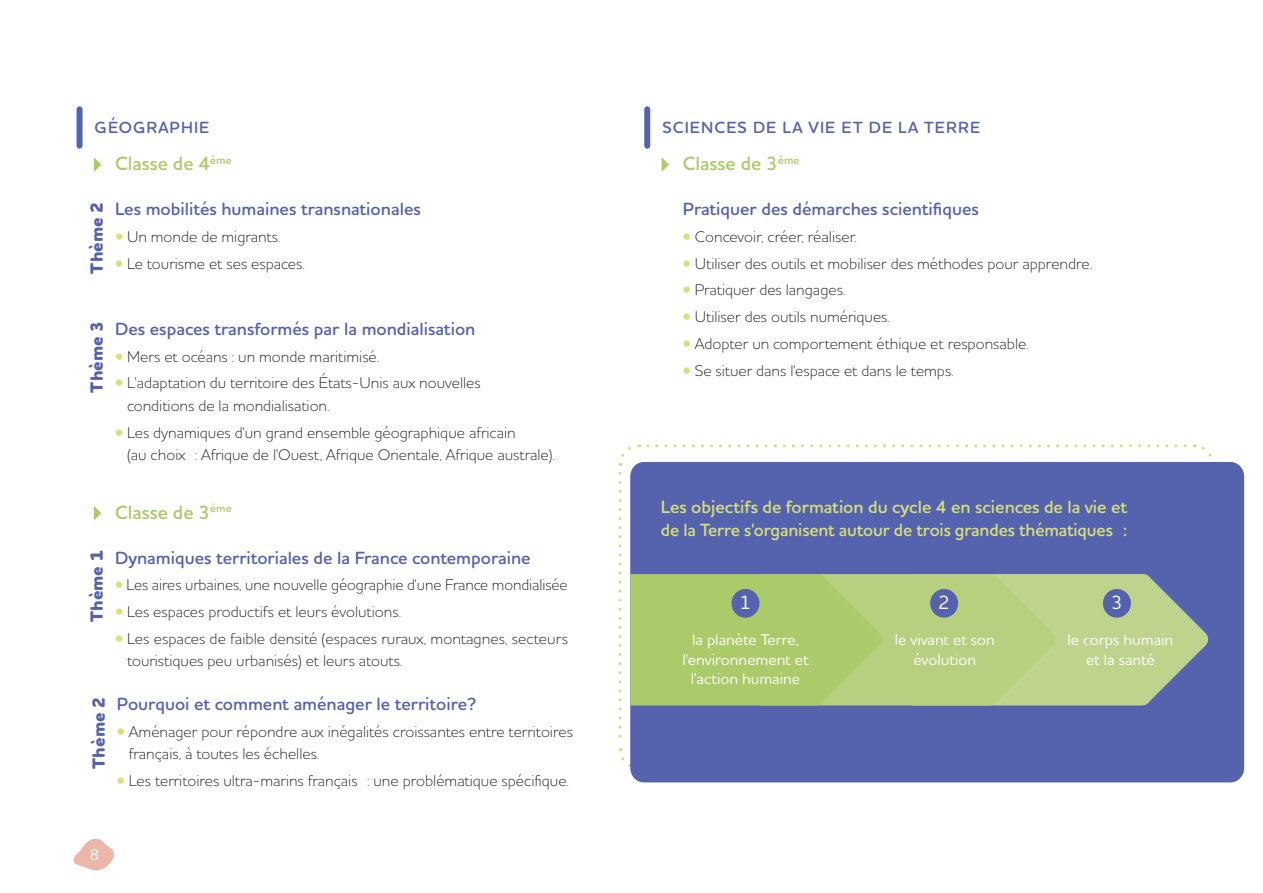
<style>
.page{position:relative;width:1263px;height:893px;background:#fff}
.page>*{position:absolute;margin:0;border:0;box-sizing:border-box;transform-origin:0 0}
.t1{font:600 19.5px "Houschka Rounded";color:#abca6a}
.t2{font:500 19.5px "Houschka Rounded";color:#fff}
.t3{font:600 18px "Houschka Rounded";color:#5563ae}
.t4{font:600 18px/22.5px "Houschka Rounded";letter-spacing:-.005em;color:#d6df78}
.t5{font:800 18px "Houschka Rounded";color:#5563ae}
.t6{font:600 16.5px "Houschka Rounded";letter-spacing:.065em;color:#5563ae}
.t7{font:300 15.75px/22.5px "Houschka Rounded";color:#231f20}
.t8{font:500 15.75px/19.5px "Houschka Rounded";color:#fff;text-align:center}
.s1{color:#d6df78}
</style>
<div class="page">
<svg style="left:74px;top:838px;width:40px;height:32px"></svg>
<div style="left:630px;top:462px;width:614px;height:320px;background:#5563ae;border-radius:14px"></div>
<div style="left:77px;top:109px;width:6px;height:37px;background:#5563ae"></div>
<div style="left:644px;top:109px;width:6px;height:37px;background:#5563ae"></div>
<svg style="left:94px;top:158px;width:7px;height:14px"></svg>
<svg style="left:661px;top:158px;width:8px;height:14px"></svg>
<svg style="left:94px;top:506px;width:7px;height:14px"></svg>
<svg style="left:618px;top:444px;width:594px;height:327px"></svg>
<div style="left:731px;top:589px;width:28px;height:29px;background:#5563ae;border-radius:50%"></div>
<p class="t6" style="left:95px;top:117px;width:116px">GÉOGRAPHIE</p>
<p class="t6" style="left:662px;top:117px;width:319px">SCIENCES DE LA VIE ET DE LA TERRE</p>
<p class="t5" style="left:85px;top:273px;width:73px;rotate:-90deg">Thème 2</p>
<p class="t5" style="left:85px;top:393px;width:73px;rotate:-90deg">Thème 3</p>
<p class="t1" style="left:115px;top:151px;width:118px">Classe de 4<sup>ème</sup></p>
<p class="t1" style="left:683px;top:151px;width:118px">Classe de 3<sup>ème</sup></p>
<p class="t3" style="left:115px;top:197px;width:307px">Les mobilités humaines transnationales</p>
<p class="t7" style="left:115px;top:225px;width:167px"><span class="s1">•</span> Un monde de migrants.</p>
<p class="t7" style="left:115px;top:251px;width:191px"><span class="s1">•</span> Le tourisme et ses espaces.</p>
<p class="t3" style="left:115px;top:317px;width:362px">Des espaces transformés par la mondialisation</p>
<p class="t7" style="left:115px;top:344px;width:266px"><span class="s1">•</span> Mers et océans : un monde maritimisé.</p>
<p class="t7" style="left:127px;top:371px;width:355px;text-indent:-12px"><span class="s1">•</span> L'adaptation du territoire des États-Unis aux nouvelles conditions de la mondialisation.</p>
<p class="t7" style="left:127px;top:421px;width:429px;text-indent:-12px"><span class="s1">•</span> Les dynamiques d'un grand ensemble géographique africain<br>(au choix : Afrique de l'Ouest, Afrique Orientale, Afrique australe).</p>
<p class="t3" style="left:683px;top:197px;width:298px">Pratiquer des démarches scientifiques</p>
<p class="t7" style="left:683px;top:225px;width:175px"><span class="s1">•</span> Concevoir, créer, réaliser.</p>
<p class="t7" style="left:683px;top:251px;width:411px"><span class="s1">•</span> Utiliser des outils et mobiliser des méthodes pour apprendre.</p>
<p class="t7" style="left:683px;top:278px;width:164px"><span class="s1">•</span> Pratiquer des langages.</p>
<p class="t7" style="left:683px;top:305px;width:209px"><span class="s1">•</span> Utiliser des outils numériques.</p>
<p class="t7" style="left:683px;top:332px;width:347px"><span class="s1">•</span> Adopter un comportement éthique et responsable.</p>
<p class="t7" style="left:683px;top:358px;width:272px"><span class="s1">•</span> Se situer dans l'espace et dans le temps.</p>
<p class="t1" style="left:115px;top:499px;width:118px">Classe de 3<sup>ème</sup></p>
<p class="t5" style="left:85px;top:622px;width:73px;rotate:-90deg">Thème 1</p>
<p class="t5" style="left:87px;top:769px;width:73px;rotate:-90deg">Thème 2</p>
<p class="t3" style="left:115px;top:546px;width:417px">Dynamiques territoriales de la France contemporaine</p>
<p class="t7" style="left:115px;top:573px;width:454px"><span class="s1">•</span> Les aires urbaines, une nouvelle géographie d'une France mondialisée</p>
<p class="t7" style="left:115px;top:600px;width:287px"><span class="s1">•</span> Les espaces productifs et leurs évolutions.</p>
<p class="t7" style="left:127px;top:627px;width:442px;text-indent:-12px"><span class="s1">•</span> Les espaces de faible densité (espaces ruraux, montagnes, secteurs touristiques peu urbanisés) et leurs atouts.</p>
<p class="t3" style="left:117px;top:692px;width:361px">Pourquoi et comment aménager le territoire?</p>
<p class="t7" style="left:129px;top:720px;width:445px;text-indent:-12px"><span class="s1">•</span> Aménager pour répondre aux inégalités croissantes entre territoires français, à toutes les échelles.</p>
<p class="t7" style="left:117px;top:769px;width:454px"><span class="s1">•</span> Les territoires ultra-marins français : une problématique spécifique.</p>
<p class="t4" style="left:661px;top:496px;width:468px">Les objectifs de formation du cycle 4 en sciences de la vie et de la Terre s'organisent autour de trois grandes thématiques :</p>
<p class="t2" style="left:740px;top:590px;width:13px">1</p>
<p class="t8" style="left:682px;top:630px;width:128px">la planète Terre, l'environnement et l'action humaine</p>
<p class="t2" style="left:938px;top:590px;width:13px">2</p>
<p class="t2" style="left:1111px;top:590px;width:13px">3</p>
<p class="t8" style="left:895px;top:630px;width:102px">le vivant et son évolution</p>
<p class="t8" style="left:1067px;top:630px;width:107px">le corps humain et la santé</p>
<p class="t8" style="left:90px;top:845px;width:11px">8</p>
</div>
